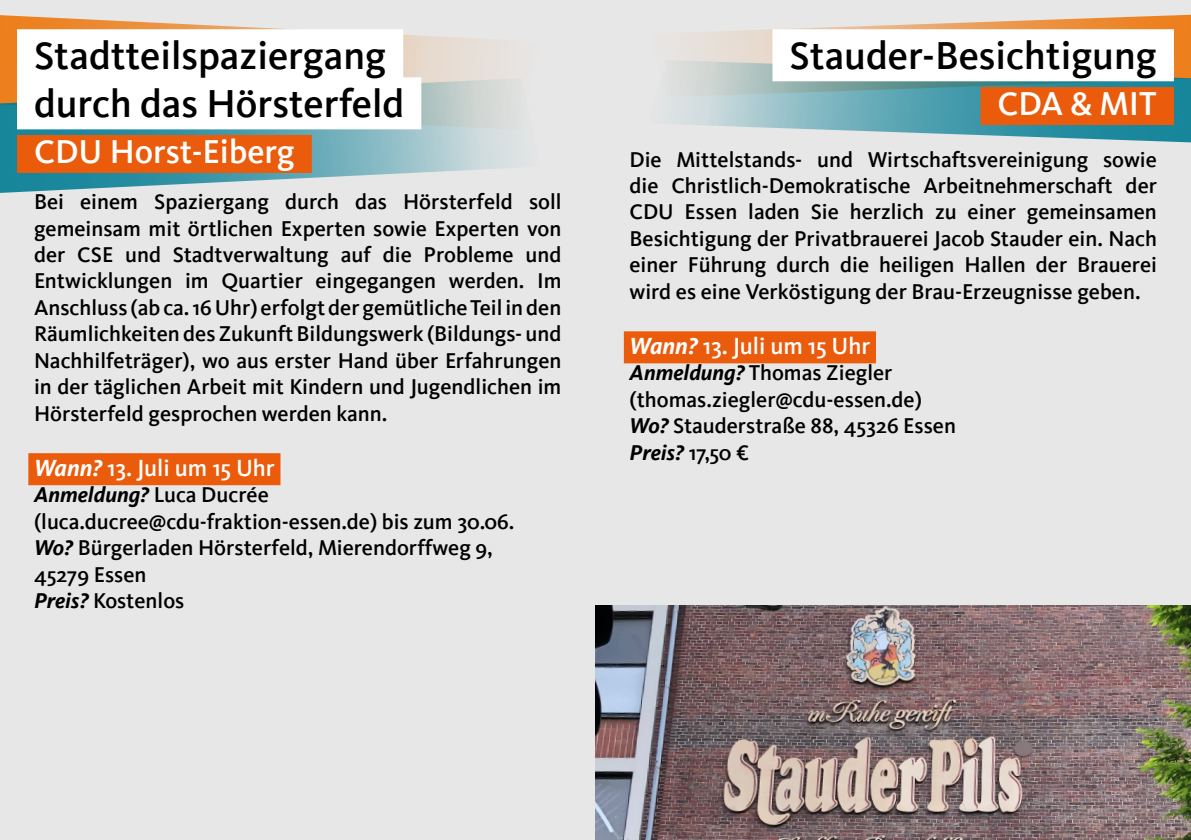
<style>
.page{position:relative;width:1191px;height:840px;background:#fff}
.page>*{position:absolute;margin:0;border:0;box-sizing:border-box;transform-origin:0 0}
.t1{font:500 40px/48px "CDU Kievit Tab";color:#000}
.t2{font:500 34px "CDU Kievit Tab";color:#fff}
.t3{font:500 24px "CDU Kievit";color:#fff}
.t4{font:500 22px/26.4px "CDU Kievit";color:#000;text-align:justify}
.s1{font-weight:700;font-style:italic}
</style>
<div class="page">
<div style="left:0;top:0;width:1191px;height:839px;background:#e7e7e7"></div>
<svg style="left:0;top:15px;width:497px;height:63px"></svg>
<svg style="left:0;top:78px;width:518px;height:115px"></svg>
<div style="left:17px;top:29px;width:386px;height:52px;background:#fff"></div>
<div style="left:17px;top:77px;width:404px;height:52px;background:#fff"></div>
<div style="left:28px;top:453px;width:252px;height:32px;background:#ea5b0b"></div>
<div style="left:17px;top:135px;width:295px;height:38px;background:#ea5b0b"></div>
<div style="left:624px;top:331px;width:252px;height:32px;background:#ea5b0b"></div>
<svg style="left:693px;top:14px;width:498px;height:46px"></svg>
<svg style="left:672px;top:60px;width:519px;height:83px"></svg>
<div style="left:772px;top:29px;width:402px;height:52px;background:#fff"></div>
<div style="left:980px;top:87px;width:194px;height:38px;background:#ea5b0b"></div>
<img style="left:595px;top:605px;width:596px;height:234px">
<h1 class="t1" style="left:34px;top:32px;width:372px">Stadtteilspaziergang durch das Hörsterfeld</h1>
<h1 class="t1" style="left:789px;top:32px;width:369px">Stauder-Besichtigung</h1>
<h2 class="t2" style="left:997px;top:84px;width:161px">CDA &amp; MIT</h2>
<h2 class="t2" style="left:34px;top:132px;width:262px">CDU Horst-Eiberg</h2>
<p class="t4" style="left:629px;top:146px;width:529px">Die Mittelstands- und Wirtschaftsvereinigung sowie die Christlich-Demokratische Arbeitnehmerschaft der CDU Essen laden Sie herzlich zu einer gemeinsamen Besichtigung der Privatbrauerei Jacob Stauder ein. Nach einer Führung durch die heiligen Hallen der Brauerei wird es eine Verköstigung der Brau-Erzeugnisse geben.</p>
<p class="t3" style="left:629px;top:332px;width:242px"><span class="s1">Wann?</span> 13. Juli um 15 Uhr</p>
<p class="t4" style="left:629px;top:360px;width:328px;text-align:left"><span class="s1">Anmeldung?</span> Thomas Ziegler (thomas.ziegler@cdu-essen.de)<br><span class="s1">Wo?</span> Stauderstraße 88, 45326 Essen<br><span class="s1">Preis?</span> 17,50 €</p>
<p class="t4" style="left:34px;top:189px;width:529px">Bei einem Spaziergang durch das Hörsterfeld soll gemeinsam mit örtlichen Experten sowie Experten von der CSE und Stadtverwaltung auf die Probleme und Entwicklungen im Quartier eingegangen werden. Im Anschluss (ab ca. 16 Uhr) erfolgt der gemütliche Teil in den Räumlichkeiten des Zukunft Bildungswerk (Bildungs- und Nachhilfeträger), wo aus erster Hand über Erfahrungen in der täglichen Arbeit mit Kindern und Jugendlichen im Hörsterfeld gesprochen werden kann.</p>
<p class="t3" style="left:34px;top:454px;width:242px"><span class="s1">Wann?</span> 13. Juli um 15 Uhr</p>
<p class="t4" style="left:34px;top:481px;width:482px;text-align:left"><span class="s1">Anmeldung?</span> Luca Ducrée (luca.ducree@cdu-fraktion-essen.de) bis zum 30.06.<br><span class="s1">Wo?</span> Bürgerladen Hörsterfeld, Mierendorffweg 9,<br>45279 Essen<br><span class="s1">Preis?</span> Kostenlos</p>
</div>
